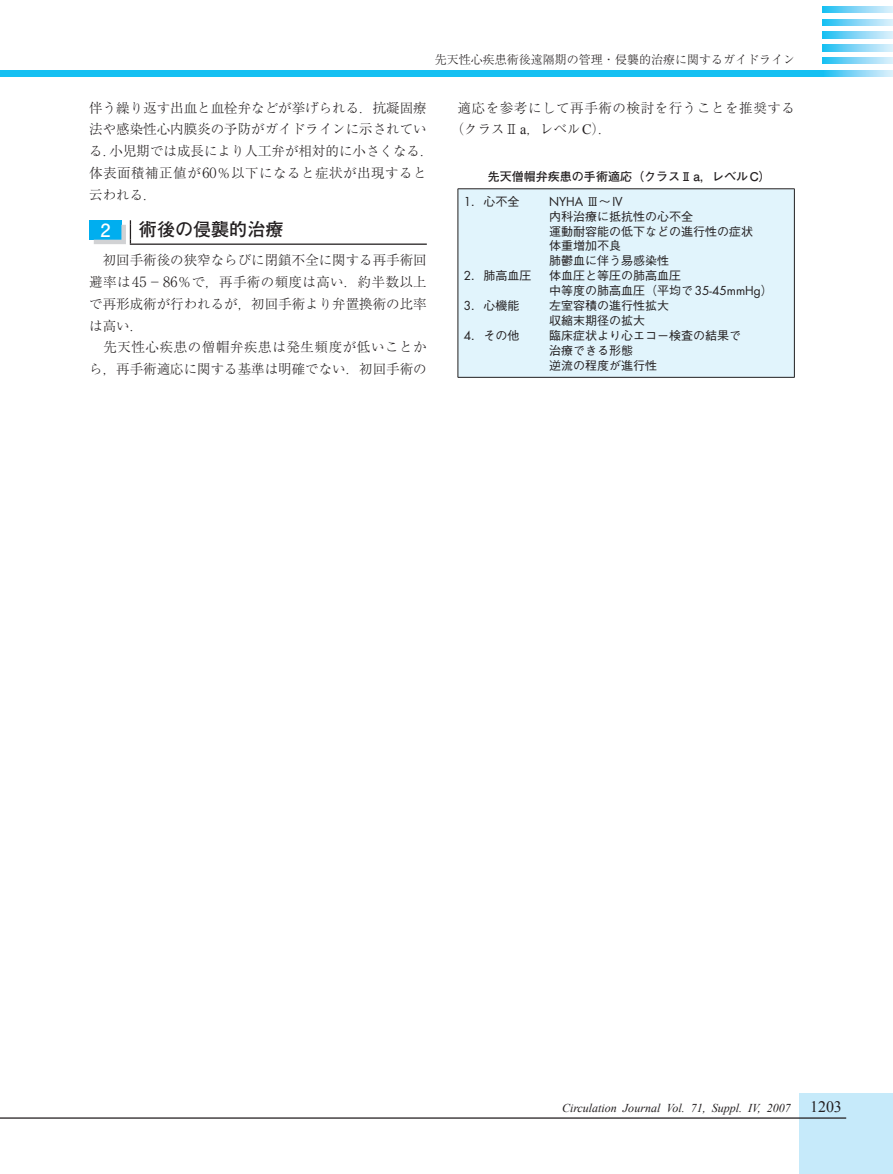
<style>
.page{position:relative;width:893px;height:1174px;background:#fff}
.page>*{position:absolute;margin:0;border:0;box-sizing:border-box;transform-origin:0 0}
.t1{font:700 18px "Futo Go B101 Pro";color:#231f20}
.t2{font:700 18px "Futo Go B101 Pro";color:#fff}
.t3{font:300 13.5px/21.8px "Ryumin Pro";color:#231f20}
.t4{font:300 13.5px/21.8px "Ryumin Pro";letter-spacing:.045em;color:#231f20}
.t5{font:500 12px/14.9px "Gothic BBB Pro";color:#231f20}
.t6{font:italic 12px "Times New Roman";color:#231f20}
.t7{font:300 12px "Ryumin Pro";color:#231f20}
.t8{font:700 12px "Futo Go B101 Pro";color:#231f20}
.t9{font:12px "Futura";color:#231f20}
.s1{font-size:14.1px}
.s2{font-family:"Times New Roman";font-weight:400;font-size:14.1px}
.s3{font-family:"Futura";font-weight:400}
.s4{font-family:"Gothic BBB Pro";font-weight:500}
.s5{font-style:normal;font-size:15.9px}
</style>
<div class="page">
<div style="left:799px;top:1093px;width:94px;height:81px;background:#c6eafa"></div>
<div style="left:0;top:70px;width:893px;height:7px;background:#15c0f2"></div>
<svg style="left:826px;top:70px;width:67px;height:7px"></svg>
<svg style="left:823px;top:57px;width:70px;height:7px"></svg>
<svg style="left:823px;top:45px;width:70px;height:6px"></svg>
<svg style="left:823px;top:32px;width:70px;height:6px"></svg>
<svg style="left:823px;top:19px;width:70px;height:7px"></svg>
<svg style="left:823px;top:6px;width:70px;height:7px"></svg>
<hr style="left:0;top:1117px;width:846px;height:1px;background:#231f20">
<div style="left:89px;top:220px;width:32px;height:20px;background:#00aeef"></div>
<svg style="left:94px;top:220px;width:37px;height:24px"></svg>
<hr style="left:130px;top:243px;width:297px;height:2px;background:#231f20">
<div style="left:458px;top:189px;width:336px;height:188px;background:#e1f4fc"></div>
<hr style="left:458px;top:188px;width:337px;height:1px;background:#231f20">
<hr style="left:458px;top:189px;width:1px;height:188px;background:#231f20">
<hr style="left:794px;top:189px;width:1px;height:188px;background:#231f20">
<hr style="left:458px;top:377px;width:337px;height:1px;background:#231f20">
<p class="t7" style="left:435px;top:51px;width:362px">先天性心疾患術後遠隔期の管理・侵襲的治療に関するガイドライン</p>
<p class="t3" style="left:89px;top:95px;width:346px">伴う繰り返す出血と血栓弁などが挙げられる．抗凝固療法や感染性心内膜炎の予防がガイドラインに示されている．小児期では成長により人工弁が相対的に小さくなる．体表面積補正値が<span class="s1">60</span>％以下になると症状が出現すると云われる．</p>
<h1 class="t2" style="left:100px;top:216px;width:12px">2</h1>
<h1 class="t1" style="left:139px;top:215px;width:146px">術後の侵襲的治療</h1>
<p class="t3" style="left:89px;top:248px;width:339px">　初回手術後の狭窄ならびに閉鎖不全に関する再手術回避率は<span class="s1">45</span>－<span class="s1">86</span>％で，再手術の頻度は高い．約半数以上で再形成術が行われるが，初回手術より弁置換術の比率は高い．<br>　先天性心疾患の僧帽弁疾患は発生頻度が低いことから，再手術適応に関する基準は明確でない．初回手術の</p>
<p class="t4" style="left:451px;top:95px;width:346px;text-indent:7px">適応を参考にして再手術の検討を行うことを推奨する（クラスⅡ<span class="s2">a</span>，レベル<span class="s2">C</span>）．</p>
<p class="t8" style="left:488px;top:167px;width:285px">先天僧帽弁疾患の手術適応（クラスⅡa，レベルC）</p>
<p class="t5" style="left:464px;top:192px;width:57px"><span class="s3">1</span>．心不全</p>
<p class="t9" style="left:549px;top:193px;width:75px">NYHA <span class="s4">Ⅲ～</span>IV</p>
<p class="t5" style="left:549px;top:207px;width:206px">内科治療に抵抗性の心不全<br>運動耐容能の低下などの進行性の症状体重増加不良<br>肺鬱血に伴う易感染性</p>
<p class="t5" style="left:464px;top:267px;width:69px"><span class="s3">2</span>．肺高血圧</p>
<p class="t5" style="left:549px;top:267px;width:225px">体血圧と等圧の肺高血圧<br>中等度の肺高血圧（平均で<span class="s3">35-45mmHg</span>）</p>
<p class="t5" style="left:464px;top:296px;width:57px"><span class="s3">3</span>．心機能</p>
<p class="t5" style="left:549px;top:296px;width:122px">左室容積の進行性拡大収縮末期径の拡大</p>
<p class="t5" style="left:464px;top:326px;width:57px"><span class="s3">4</span>．その他</p>
<p class="t5" style="left:549px;top:326px;width:194px">臨床症状より心エコー検査の結果で治療できる形態<br>逆流の程度が進行性</p>
<p class="t6" style="left:562px;top:1101px;width:281px">Circulation Journal Vol. 71, Suppl. IV, 2007 <span class="s5">1203</span></p>
</div>
